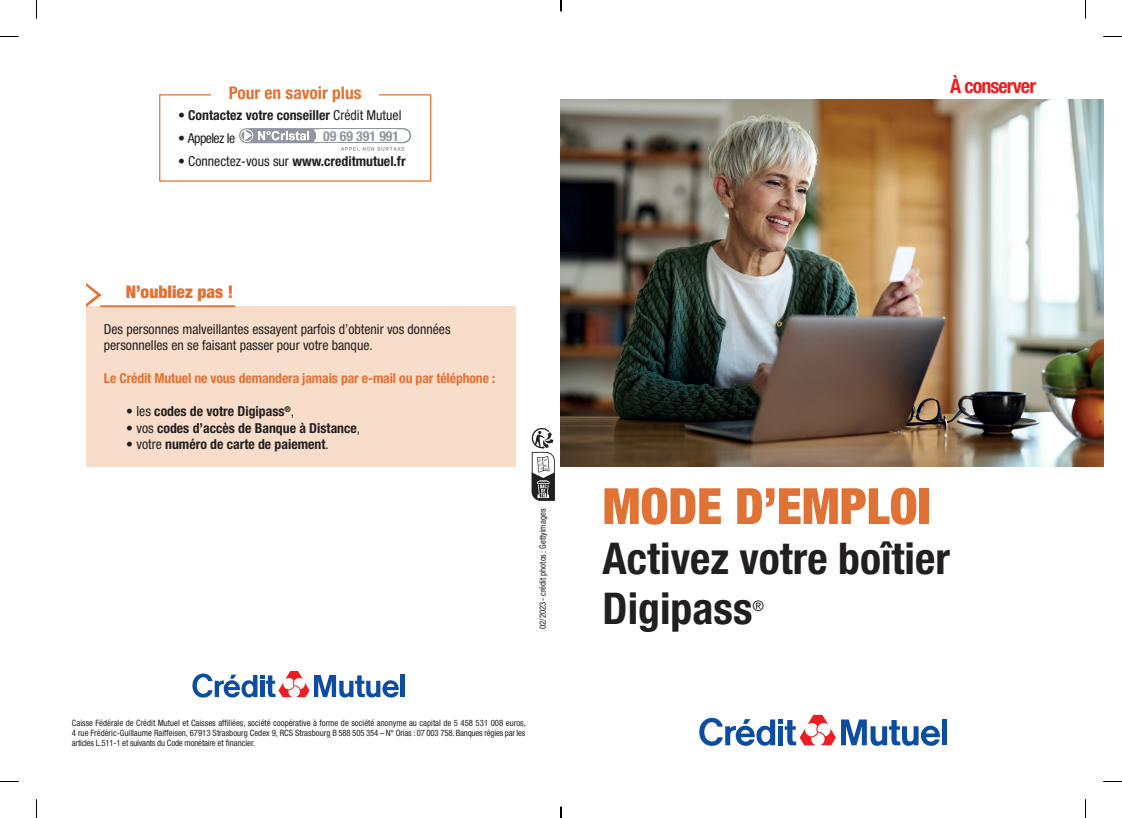
<style>
.page{position:relative;width:1122px;height:818px;background:#fff}
.page>*{position:absolute;margin:0;border:0;box-sizing:border-box;transform-origin:0 0}
.t1{font:900 condensed 50px "Helvetica Neue LT Std";color:#e17235}
.t2{font:700 condensed 43.75px/50px "Helvetica Neue LT Std";color:#231f20}
.t3{font:700 condensed 20px "Helvetica Neue LT Std";letter-spacing:-.045em;color:#ee1d23}
.t4{font:700 condensed 17.5px "Helvetica Neue LT Std";color:#e17235}
.t5{font:900 condensed 17.5px "Helvetica Neue LT Std";color:#e17235}
.t6{font:condensed 14.62px "Helvetica Neue LT Std";color:#231f20}
.t7{font:700 condensed 13.75px "Helvetica Neue LT Std";color:#231f20}
.t8{font:condensed 13.75px/16.5px "Helvetica Neue LT Std";color:#231f20}
.t9{font:700 condensed 13.75px "Helvetica Neue LT Std";letter-spacing:-.01em;color:#e17235}
.t10{font:condensed 13.75px "Helvetica Neue LT Std";letter-spacing:-.04em;color:#231f20}
.t11{font:700 condensed 13.75px "Helvetica Neue LT Std";color:#90979d}
.t12{font:condensed 8.75px/10px "Helvetica Neue LT Std";letter-spacing:-.02em;color:#231f20;text-align:justify}
.t13{font:condensed 8.75px "Helvetica Neue LT Std";color:#231f20}
.s1{font-weight:100}
.s2{font-weight:400}
</style>
<div class="page">
<img style="left:561px;top:99px;width:542px;height:367px">
<hr style="left:401px;top:674px;width:4px;height:22px;background:#0d4da1">
<svg style="left:192px;top:671px;width:207px;height:27px"></svg>
<div style="left:942px;top:719px;width:5px;height:25px;background:#0d4da1"></div>
<svg style="left:699px;top:714px;width:241px;height:32px"></svg>
<div style="left:86px;top:306px;width:429px;height:161px;background:#f8ddca"></div>
<hr style="left:101px;top:305px;width:134px;height:2px;background:#e17235">
<div style="left:159px;top:94px;width:272px;height:87px;border:1px solid #e17235"></div>
<div style="left:211px;top:86px;width:168px;height:13px;background:#fff"></div>
<svg style="left:531px;top:428px;width:24px;height:73px"></svg>
<svg style="left:86px;top:283px;width:17px;height:24px"></svg>
<hr style="left:320px;top:128px;width:79px;height:1px;background:#90979d">
<hr style="left:320px;top:142px;width:79px;height:1px;background:#90979d">
<svg style="left:239px;top:128px;width:81px;height:16px"></svg>
<svg style="left:340px;top:128px;width:72px;height:23px"></svg>
<div style="left:319px;top:131px;width:86px;height:9px;background:#fff"></div>
<svg style="left:0;top:36px;width:19px;height:1px"></svg>
<svg style="left:1103px;top:36px;width:19px;height:1px"></svg>
<svg style="left:36px;top:0;width:1px;height:19px"></svg>
<svg style="left:36px;top:799px;width:1px;height:18px"></svg>
<svg style="left:1085px;top:0;width:1px;height:19px"></svg>
<svg style="left:1085px;top:799px;width:1px;height:18px"></svg>
<svg style="left:560px;top:0;width:2px;height:11px"></svg>
<svg style="left:560px;top:806px;width:2px;height:11px"></svg>
<h3 class="t4" style="left:229px;top:82px;width:134px">Pour en savoir plus</h3>
<h3 class="t7" style="left:178px;top:106px;width:225px"><span class="s1">•</span> Contactez votre conseiller <span class="s2">Crédit Mutuel</span></h3>
<h3 class="t10" style="left:178px;top:130px;width:59px"><span class="s1">•</span> Appelez le</h3>
<h3 class="t7" style="left:178px;top:153px;width:229px"><span class="s1">•</span> <span class="s2">Connectez-vous sur</span> www.creditmutuel.fr</h3>
<h3 class="t11" style="left:323px;top:128px;width:77px">09 69 391 991</h3>
<h3 class="t5" style="left:126px;top:281px;width:109px">N’oubliez pas !</h3>
<h3 class="t8" style="left:104px;top:320px;width:348px">Des personnes malveillantes essayent parfois d’obtenir vos données personnelles en se faisant passer pour votre banque.</h3>
<h3 class="t9" style="left:104px;top:370px;width:393px">Le Crédit Mutuel ne vous demandera jamais par e-mail ou par téléphone :</h3>
<h3 class="t7" style="left:126px;top:403px;width:169px"><span class="s2">• les</span> codes de votre Digipass<sup>®</sup><span class="s2">,</span></h3>
<h3 class="t7" style="left:126px;top:419px;width:235px"><span class="s2">• vos</span> codes d’accès de Banque à Distance<span class="s2">,</span></h3>
<h3 class="t7" style="left:126px;top:436px;width:204px"><span class="s2">• votre</span> numéro de carte de paiement<span class="s2">.</span></h3>
<p class="t13" style="left:538px;top:628px;width:122px;rotate:-90deg">02/2023- crédit photos : Gettyimages</p>
<p class="t12" style="left:72px;top:717px;width:455px">Caisse Fédérale de Crédit Mutuel et Caisses affiliées, société coopérative à forme de société anonyme au capital de 5 458 531 008 euros, 4 rue Frédéric-Guillaume Raiffeisen, 67913 Strasbourg Cedex 9, RCS Strasbourg B 588 505 354 – N° Orias : 07 003 758. Banques régies par les articles L.511-1 et suivants du Code monétaire et financier.</p>
<h3 class="t3" style="left:950px;top:73px;width:87px">À conserver</h3>
<h1 class="t1" style="left:603px;top:475px;width:329px">MODE D’EMPLOI</h1>
<h2 class="t2" style="left:603px;top:532px;width:349px">Activez votre boîtier<br>Digipass</h2>
<h3 class="t6" style="left:752px;top:596px;width:13px">®</h3>
</div>
